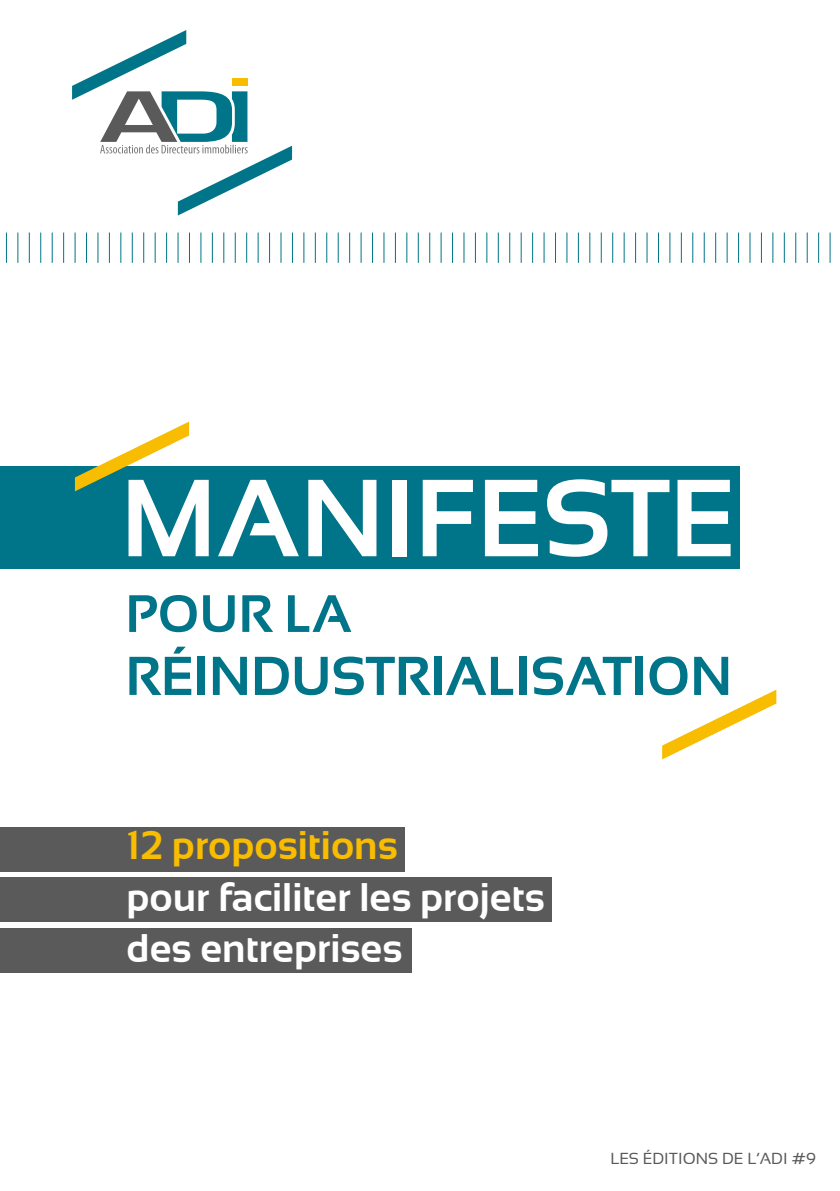
<style>
.page{position:relative;width:840px;height:1191px;background:#fff}
.page>*{position:absolute;margin:0;border:0;box-sizing:border-box;transform-origin:0 0}
.t1{font:700 109.4px "Sansation";color:#fff}
.t2{font:700 54.6px "Sansation";color:#007488}
.t3{font:700 52.4px "Sansation";color:#007488}
.t4{font:700 40px/51.2px "Sansation";color:#fff}
.t5{font:700 40px "Sansation";color:#f8bc00}
.t6{font:16px "Sansation";color:#5a5a5a}
</style>
<div class="page">
<hr style="left:520px;top:232px;width:1px;height:31px;background:#007488">
<hr style="left:612px;top:232px;width:1px;height:31px;background:#007488">
<hr style="left:703px;top:232px;width:1px;height:31px;background:#007488">
<hr style="left:795px;top:232px;width:1px;height:31px;background:#007488">
<hr style="left:475px;top:232px;width:1px;height:31px;background:#007488">
<hr style="left:566px;top:232px;width:1px;height:31px;background:#007488">
<hr style="left:657px;top:232px;width:1px;height:31px;background:#007488">
<hr style="left:749px;top:232px;width:1px;height:31px;background:#007488">
<hr style="left:452px;top:232px;width:1px;height:31px;background:#007488">
<hr style="left:543px;top:232px;width:1px;height:31px;background:#007488">
<hr style="left:635px;top:232px;width:1px;height:31px;background:#007488">
<hr style="left:726px;top:232px;width:1px;height:31px;background:#007488">
<hr style="left:817px;top:232px;width:1px;height:31px;background:#007488">
<hr style="left:497px;top:232px;width:1px;height:31px;background:#007488">
<hr style="left:589px;top:232px;width:1px;height:31px;background:#007488">
<hr style="left:680px;top:232px;width:1px;height:31px;background:#007488">
<hr style="left:772px;top:232px;width:1px;height:31px;background:#007488">
<hr style="left:440px;top:232px;width:1px;height:31px;background:#007488">
<hr style="left:532px;top:232px;width:1px;height:31px;background:#007488">
<hr style="left:623px;top:232px;width:1px;height:31px;background:#007488">
<hr style="left:715px;top:232px;width:1px;height:31px;background:#007488">
<hr style="left:806px;top:232px;width:1px;height:31px;background:#007488">
<hr style="left:486px;top:232px;width:1px;height:31px;background:#007488">
<hr style="left:577px;top:232px;width:1px;height:31px;background:#007488">
<hr style="left:669px;top:232px;width:1px;height:31px;background:#007488">
<hr style="left:760px;top:232px;width:1px;height:31px;background:#007488">
<hr style="left:463px;top:232px;width:1px;height:31px;background:#007488">
<hr style="left:555px;top:232px;width:1px;height:31px;background:#007488">
<hr style="left:646px;top:232px;width:1px;height:31px;background:#007488">
<hr style="left:737px;top:232px;width:1px;height:31px;background:#007488">
<hr style="left:829px;top:232px;width:1px;height:31px;background:#007488">
<hr style="left:509px;top:232px;width:1px;height:31px;background:#007488">
<hr style="left:600px;top:232px;width:1px;height:31px;background:#007488">
<hr style="left:692px;top:232px;width:1px;height:31px;background:#007488">
<hr style="left:783px;top:232px;width:1px;height:31px;background:#007488">
<hr style="left:75px;top:232px;width:1px;height:31px;background:#007488">
<hr style="left:166px;top:232px;width:1px;height:31px;background:#007488">
<hr style="left:258px;top:232px;width:1px;height:31px;background:#007488">
<hr style="left:349px;top:232px;width:1px;height:31px;background:#007488">
<hr style="left:29px;top:232px;width:1px;height:31px;background:#007488">
<hr style="left:120px;top:232px;width:1px;height:31px;background:#007488">
<hr style="left:212px;top:232px;width:1px;height:31px;background:#007488">
<hr style="left:303px;top:232px;width:1px;height:31px;background:#007488">
<hr style="left:395px;top:232px;width:1px;height:31px;background:#007488">
<hr style="left:6px;top:232px;width:1px;height:31px;background:#007488">
<hr style="left:98px;top:232px;width:1px;height:31px;background:#007488">
<hr style="left:189px;top:232px;width:1px;height:31px;background:#007488">
<hr style="left:280px;top:232px;width:1px;height:31px;background:#007488">
<hr style="left:372px;top:232px;width:1px;height:31px;background:#007488">
<hr style="left:52px;top:232px;width:1px;height:31px;background:#007488">
<hr style="left:143px;top:232px;width:1px;height:31px;background:#007488">
<hr style="left:235px;top:232px;width:1px;height:31px;background:#007488">
<hr style="left:326px;top:232px;width:1px;height:31px;background:#007488">
<hr style="left:417px;top:232px;width:1px;height:31px;background:#007488">
<hr style="left:86px;top:232px;width:1px;height:31px;background:#007488">
<hr style="left:178px;top:232px;width:1px;height:31px;background:#007488">
<hr style="left:269px;top:232px;width:1px;height:31px;background:#007488">
<hr style="left:360px;top:232px;width:1px;height:31px;background:#007488">
<hr style="left:40px;top:232px;width:1px;height:31px;background:#007488">
<hr style="left:132px;top:232px;width:1px;height:31px;background:#007488">
<hr style="left:223px;top:232px;width:1px;height:31px;background:#007488">
<hr style="left:315px;top:232px;width:1px;height:31px;background:#007488">
<hr style="left:406px;top:232px;width:1px;height:31px;background:#007488">
<hr style="left:18px;top:232px;width:1px;height:31px;background:#007488">
<hr style="left:109px;top:232px;width:1px;height:31px;background:#007488">
<hr style="left:200px;top:232px;width:1px;height:31px;background:#007488">
<hr style="left:292px;top:232px;width:1px;height:31px;background:#007488">
<hr style="left:383px;top:232px;width:1px;height:31px;background:#007488">
<hr style="left:63px;top:232px;width:1px;height:31px;background:#007488">
<hr style="left:155px;top:232px;width:1px;height:31px;background:#007488">
<hr style="left:246px;top:232px;width:1px;height:31px;background:#007488">
<hr style="left:337px;top:232px;width:1px;height:31px;background:#007488">
<hr style="left:429px;top:232px;width:1px;height:31px;background:#007488">
<svg style="left:72px;top:30px;width:220px;height:185px"></svg>
<svg style="left:662px;top:690px;width:113px;height:69px"></svg>
<div style="left:0;top:827px;width:404px;height:44px;background:#5a5a5a"></div>
<div style="left:0;top:877px;width:551px;height:45px;background:#5a5a5a"></div>
<div style="left:0;top:928px;width:411px;height:44px;background:#5a5a5a"></div>
<div style="left:0;top:467px;width:739px;height:102px;background:#007488"></div>
<svg style="left:75px;top:421px;width:114px;height:70px"></svg>
<h1 class="t1" style="left:120px;top:457px;width:616px">MANIFESTE</h1>
<h3 class="t3" style="left:125px;top:584px;width:228px">POUR LA</h3>
<h2 class="t2" style="left:125px;top:645px;width:608px">RÉINDUSTRIALISATION</h2>
<p class="t5" style="left:126px;top:823px;width:272px">12 propositions</p>
<p class="t4" style="left:126px;top:871px;width:419px">pour faciliter les projets des entreprises</p>
<p class="t6" style="left:610px;top:1149px;width:207px">LES ÉDITIONS DE L’ADI #9</p>
</div>
